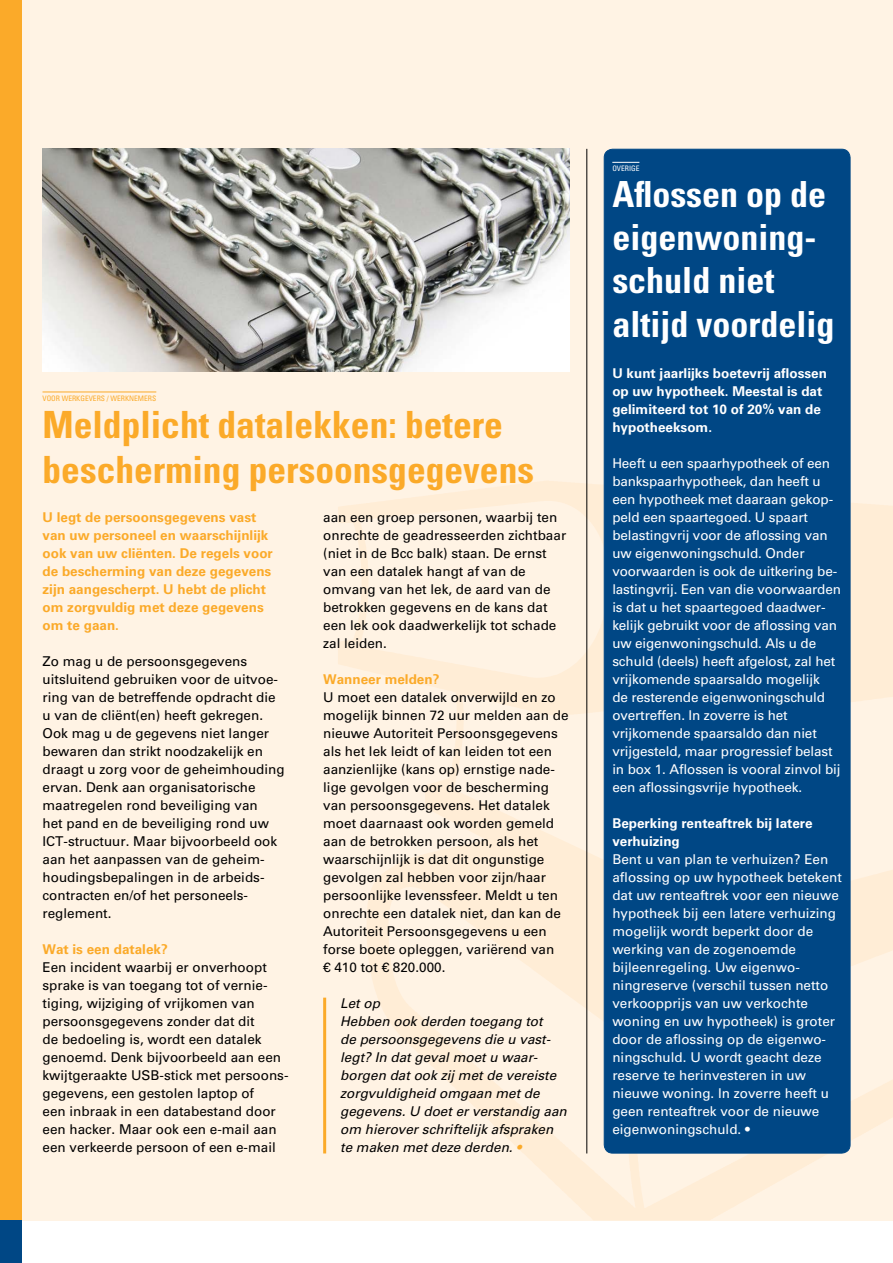
<style>
.page{position:relative;width:893px;height:1263px;background:#fff}
.page>*{position:absolute;margin:0;border:0;box-sizing:border-box;transform-origin:0 0}
.t1{font:700 condensed 37.5px/45px "Univers LT Std";color:#fbaa29}
.t2{font:700 condensed 36px/43.2px "Univers LT Std";color:#fff}
.t3{font:13.5px/18px "Univers LT Std";color:#000}
.t4{font:13.5px/18px "Univers LT Std";letter-spacing:-.01em;color:#fff}
.t5{font:italic 13.5px/18px "Univers LT Std";color:#000}
.t6{font:700 13.5px/18px "Univers LT Std";color:#fbaa29}
.t7{font:700 13.5px/18px "Univers LT Std";color:#fff}
.t8{font:condensed 7.5px "Univers LT Std";color:#fbaa29}
.t9{font:condensed 7.5px "Univers LT Std";color:#fff}
.s1{color:#fbaa29}
</style>
<div class="page">
<div style="left:0;top:0;width:893px;height:1220px;background:#fff3e4"></div>
<div style="left:0;top:0;width:21px;height:1263px;background:#fbaa29"></div>
<div style="left:0;top:1220px;width:21px;height:43px;background:#004785"></div>
<div style="left:604px;top:149px;width:246px;height:1004px;background:#004785;border-radius:9px"></div>
<img style="left:43px;top:149px;width:527px;height:222px">
<hr style="left:586px;top:149px;width:1px;height:1004px;background:#000">
<svg style="left:612px;top:162px;width:27px;height:1px"></svg>
<hr style="left:43px;top:392px;width:113px;height:1px;background:#fbaa29">
<hr style="left:323px;top:998px;width:3px;height:155px;background:#fbaa29">
<p class="t8" style="left:43px;top:394px;width:115px">VOOR WERKGEVERS / WERKNEMERS</p>
<h1 class="t1" style="left:43px;top:402px;width:493px">Meldplicht datalekken: betere bescherming persoonsgegevens</h1>
<p class="t6" style="left:43px;top:508px;width:232px">U legt de persoonsgegevens vast van uw personeel en waarschijnlijk ook van uw cliënten. De regels voor de bescherming van deze gegevens zijn aangescherpt. U hebt de plicht om zorgvuldig met deze gegevens om te gaan.</p>
<p class="t3" style="left:43px;top:652px;width:244px">Zo mag u de persoonsgegevens uitsluitend gebruiken voor de uitvoe&shy;ring van de betreffende opdracht die u van de cliënt(en) heeft gekregen.<br>Ook mag u de gegevens niet langer bewaren dan strikt noodzakelijk en draagt u zorg voor de geheimhouding ervan. Denk aan organisatorische maatregelen rond beveiliging van<br>het pand en de beveiliging rond uw ICT-structuur. Maar bijvoorbeeld ook aan het aanpassen van de geheim&shy;houdingsbepalingen in de arbeids&shy;contracten en/of het personeels&shy;reglement.</p>
<p class="t6" style="left:43px;top:940px;width:127px">Wat is een datalek?</p>
<p class="t3" style="left:43px;top:958px;width:248px">Een incident waarbij er onverhoopt sprake is van toegang tot of vernie&shy;tiging, wijziging of vrijkomen van persoonsgegevens zonder dat dit<br>de bedoeling is, wordt een datalek genoemd. Denk bijvoorbeeld aan een kwijtgeraakte USB-stick met persoons&shy;gegevens, een gestolen laptop of<br>een inbraak in een databestand door een hacker. Maar ook een e-mail aan een verkeerde persoon of een e-mail</p>
<p class="t3" style="left:323px;top:508px;width:245px">aan een groep personen, waarbij ten onrechte de geadresseerden zichtbaar (niet in de Bcc balk) staan. De ernst van een datalek hangt af van de omvang van het lek, de aard van de betrokken gegevens en de kans dat een lek ook daadwerkelijk tot schade zal leiden.</p>
<p class="t6" style="left:323px;top:670px;width:118px">Wanneer melden?</p>
<p class="t3" style="left:323px;top:688px;width:247px">U moet een datalek onverwijld en zo mogelijk binnen 72 uur melden aan de nieuwe Autoriteit Persoonsgegevens als het lek leidt of kan leiden tot een aanzienlijke (kans op) ernstige nade&shy;lige gevolgen voor de bescherming van persoonsgegevens. Het datalek moet daarnaast ook worden gemeld aan de betrokken persoon, als het waarschijnlijk is dat dit ongunstige gevolgen zal hebben voor zijn/haar persoonlijke levenssfeer. Meldt u ten onrechte een datalek niet, dan kan de Autoriteit Persoonsgegevens u een forse boete opleggen, variërend van<br>€ 410 tot € 820.000.</p>
<p class="t5" style="left:340px;top:994px;width:228px">Let op<br>Hebben ook derden toegang tot<br>de persoonsgegevens die u vast&shy;legt? In dat geval moet u waar&shy;borgen dat ook zij met de vereiste zorgvuldigheid omgaan met de gegevens. U doet er verstandig aan om hierover schriftelijk afspraken te maken met deze derden. <span class="s1">•</span></p>
<p class="t9" style="left:612px;top:164px;width:29px">OVERIGE</p>
<h2 class="t2" style="left:612px;top:172px;width:224px">Aflossen op de eigenwoning&shy;schuld niet altijd voordelig</h2>
<p class="t7" style="left:612px;top:364px;width:216px">U kunt jaarlijks boetevrij aflossen op uw hypotheek. Meestal is dat gelimiteerd tot 10 of 20% van de hypotheeksom.</p>
<p class="t4" style="left:612px;top:454px;width:230px">Heeft u een spaarhypotheek of een bankspaarhypotheek, dan heeft u een hypotheek met daaraan gekop&shy;peld een spaartegoed. U spaart belastingvrij voor de aflossing van uw eigenwoningschuld. Onder voorwaarden is ook de uitkering be&shy;lastingvrij. Een van die voorwaarden is dat u het spaartegoed daadwer&shy;kelijk gebruikt voor de aflossing van uw eigenwoningschuld. Als u de schuld (deels) heeft afgelost, zal het vrijkomende spaarsaldo mogelijk<br>de resterende eigenwoningschuld overtreffen. In zoverre is het vrijkomende spaarsaldo dan niet vrijgesteld, maar progressief belast in box 1. Aflossen is vooral zinvol bij een aflossingsvrije hypotheek.</p>
<p class="t7" style="left:612px;top:814px;width:202px">Beperking renteaftrek bij latere verhuizing</p>
<p class="t4" style="left:612px;top:850px;width:231px">Bent u van plan te verhuizen? Een aflossing op uw hypotheek betekent dat uw renteaftrek voor een nieuwe hypotheek bij een latere verhuizing mogelijk wordt beperkt door de werking van de zogenoemde bijleenregeling. Uw eigenwo&shy;ningreserve (verschil tussen netto verkoopprijs van uw verkochte woning en uw hypotheek) is groter door de aflossing op de eigenwo&shy;ningschuld. U wordt geacht deze reserve te herinvesteren in uw nieuwe woning. In zoverre heeft u geen renteaftrek voor de nieuwe eigenwoningschuld. •</p>
</div>
